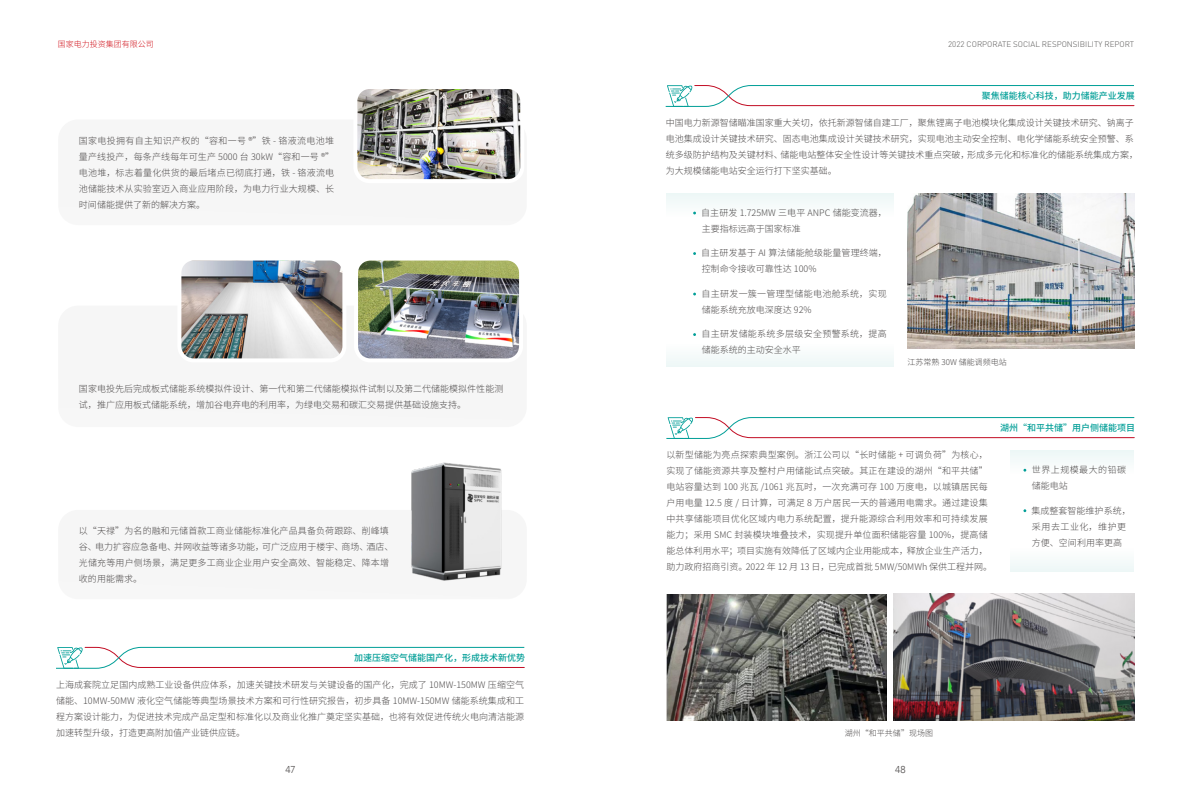
<style>
.page{position:relative;width:1191px;height:808px;background:#fff}
.page>*{position:absolute;margin:0;border:0;box-sizing:border-box;transform-origin:0 0}
.t1{font:300 10px "Avenir";color:#4d4a4a}
.t2{font:300 9px/16px "Source Han Sans CN";color:#4d4a4a}
.t3{font:300 9px/16px "Source Han Sans CN";letter-spacing:.02em;color:#4d4a4a}
.t4{font:300 9px/16px "Source Han Sans CN";letter-spacing:.035em;color:#4d4a4a}
.t5{font:500 9px "Source Han Sans CN";color:#009e97}
.t6{font:300 9px/16px "Source Han Sans CN";letter-spacing:.05em;color:#4d4a4a}
.t7{font:300 8px "DIN Pro";color:#595857}
.t8{font:300 8px "Source Han Sans CN";color:#4d4a4a}
.t9{font:300 8px "Source Han Sans CN";color:#d1131c}
</style>
<div class="page">
<div style="left:58px;top:119px;width:469px;height:106px;background:#f6f6f6;border-radius:20px"></div>
<div style="left:58px;top:510px;width:469px;height:89px;background:#f6f6f6;border-radius:20px"></div>
<div style="left:58px;top:306px;width:469px;height:121px;background:#f6f6f6;border-radius:20px"></div>
<img style="left:358px;top:90px;width:161px;height:88px">
<div style="left:353px;top:85px;width:171px;height:98px;border:4px solid #fff;border-radius:14px"></div>
<img style="left:182px;top:262px;width:159px;height:95px">
<div style="left:177px;top:257px;width:169px;height:105px;border:4px solid #fff;border-radius:14px"></div>
<img style="left:359px;top:262px;width:159px;height:95px">
<div style="left:354px;top:257px;width:169px;height:105px;border:4px solid #fff;border-radius:14px"></div>
<img style="left:411px;top:462px;width:91px;height:119px">
<div style="left:666px;top:193px;width:227px;height:70px;background:linear-gradient(to right,#fbfdfd,#fcfefe)"></div>
<div style="left:666px;top:296px;width:227px;height:70px;background:linear-gradient(to right,#fcfefd,#fcfefe)"></div>
<svg style="left:56px;top:646px;width:469px;height:23px"></svg>
<svg style="left:665px;top:85px;width:470px;height:22px"></svg>
<img style="left:907px;top:193px;width:227px;height:156px">
<div style="left:1010px;top:450px;width:124px;height:70px;background:linear-gradient(to right,#fafdfd,#fbfdfd)"></div>
<div style="left:1010px;top:501px;width:124px;height:70px;background:linear-gradient(to right,#fbfdfd,#fcfefe)"></div>
<svg style="left:666px;top:417px;width:469px;height:22px"></svg>
<img style="left:666px;top:594px;width:220px;height:127px">
<img style="left:893px;top:594px;width:241px;height:127px">
<p class="t9" style="left:58px;top:39px;width:97px">国家电力投资集团有限公司</p>
<p class="t7" style="left:948px;top:38px;width:188px">2022 CORPORATE SOCIAL RESPONSIBILITY REPORT</p>
<p class="t2" style="left:79px;top:133px;width:257px;text-align:justify">国家电投拥有自主知识产权的“容和一号 ®”铁 - 铬液流电池堆量产线投产，每条产线每年可生产 5000 台 30kW“容和一号 ®”电池堆，标志着量化供货的最后堵点已彻底打通，铁 - 铬液流电池储能技术从实验室迈入商业应用阶段，为电力行业大规模、长时间储能提供了新的解决方案。</p>
<p class="t2" style="left:79px;top:381px;width:426px">国家电投先后完成板式储能系统模拟件设计、第一代和第二代储能模拟件试制以及第二代储能模拟件性能测试，推广应用板式储能系统，增加谷电弃电的利用率，为绿电交易和碳汇交易提供基础设施支持。</p>
<p class="t2" style="left:79px;top:523px;width:316px">以“天禄”为名的融和元储首款工商业储能标准化产品具备负荷跟踪、削峰填谷、电力扩容应急备电、并网收益等诸多功能，可广泛应用于楼宇、商场、酒店、光储充等用户侧场景，满足更多工商业企业用户安全高效、智能稳定、降本增收的用能需求。</p>
<p class="t5" style="left:354px;top:653px;width:172px">加速压缩空气储能国产化，形成技术新优势</p>
<p class="t2" style="left:56px;top:677px;width:469px;text-align:justify">上海成套院立足国内成熟工业设备供应体系，加速关键技术研发与关键设备的国产化，完成了 10MW-150MW 压缩空气储能、10MW-50MW 液化空气储能等典型场景技术方案和可行性研究报告，初步具备 10MW-150MW 储能系统集成和工程方案设计能力，为促进技术完成产品定型和标准化以及商业化推广奠定坚实基础，也将有效促进传统火电向清洁能源加速转型升级，打造更高附加值产业链供应链。</p>
<p class="t5" style="left:982px;top:91px;width:154px">聚焦储能核心科技，助力储能产业发展</p>
<p class="t2" style="left:665px;top:115px;width:474px">中国电力新源智储瞄准国家重大关切，依托新源智储自建工厂，聚焦锂离子电池模块化集成设计关键技术研究、钠离子电池集成设计关键技术研究、固态电池集成设计关键技术研究，实现电池主动安全控制、电化学储能系统安全预警、系统多级防护结构及关键材料、储能电站整体安全性设计等关键技术重点突破，形成多元化和标准化的储能系统集成方案，为大规模储能电站安全运行打下坚实基础。</p>
<p class="t2" style="left:701px;top:205px;width:187px">自主研发 1.725MW 三电平 ANPC 储能变流器，主要指标远高于国家标准</p>
<p class="t2" style="left:701px;top:245px;width:187px">自主研发基于 AI 算法储能舱级能量管理终端，控制命令接收可靠性达 100%</p>
<p class="t4" style="left:701px;top:286px;width:187px">自主研发一簇一管理型储能电池舱系统，实现储能系统充放电深度达 92%</p>
<p class="t4" style="left:701px;top:326px;width:187px">自主研发储能系统多层级安全预警系统，提高储能系统的主动安全水平</p>
<p class="t8" style="left:907px;top:358px;width:101px">江苏常熟 30W 储能调频电站</p>
<p class="t3" style="left:666px;top:447px;width:327px">以新型储能为亮点探索典型案例。浙江公司以“长时储能 + 可调负荷”为核心，实现了储能资源共享及整村户用储能试点突破。其正在建设的湖州“和平共储”电站容量达到 100 兆瓦 /1061 兆瓦时，一次充满可存 100 万度电，以城镇居民每户用电量 12.5 度 / 日计算，可满足 8 万户居民一天的普通用电需求。通过建设集中共享储能项目优化区域内电力系统配置，提升能源综合利用效率和可持续发展能力；采用 SMC 封装模块堆叠技术，实现提升单位面积储能容量 100%，提高储能总体利用水平；项目实施有效降低了区域内企业用能成本，释放企业生产活力，助力政府招商引资。2022 年 12 月 13 日，已完成首批 5MW/50MWh 保供工程并网。</p>
<p class="t5" style="left:1000px;top:423px;width:137px">湖州“和平共储”用户侧储能项目</p>
<p class="t6" style="left:1032px;top:462px;width:96px">世界上规模最大的铅碳储能电站</p>
<p class="t2" style="left:1031px;top:502px;width:101px">集成整套智能维护系统，采用去工业化，维护更方便、空间利用率更高</p>
<p class="t8" style="left:845px;top:729px;width:89px">湖州“和平共储”现场图</p>
<p class="t1" style="left:285px;top:764px;width:12px">47</p>
<p class="t1" style="left:895px;top:764px;width:12px">48</p>
</div>
